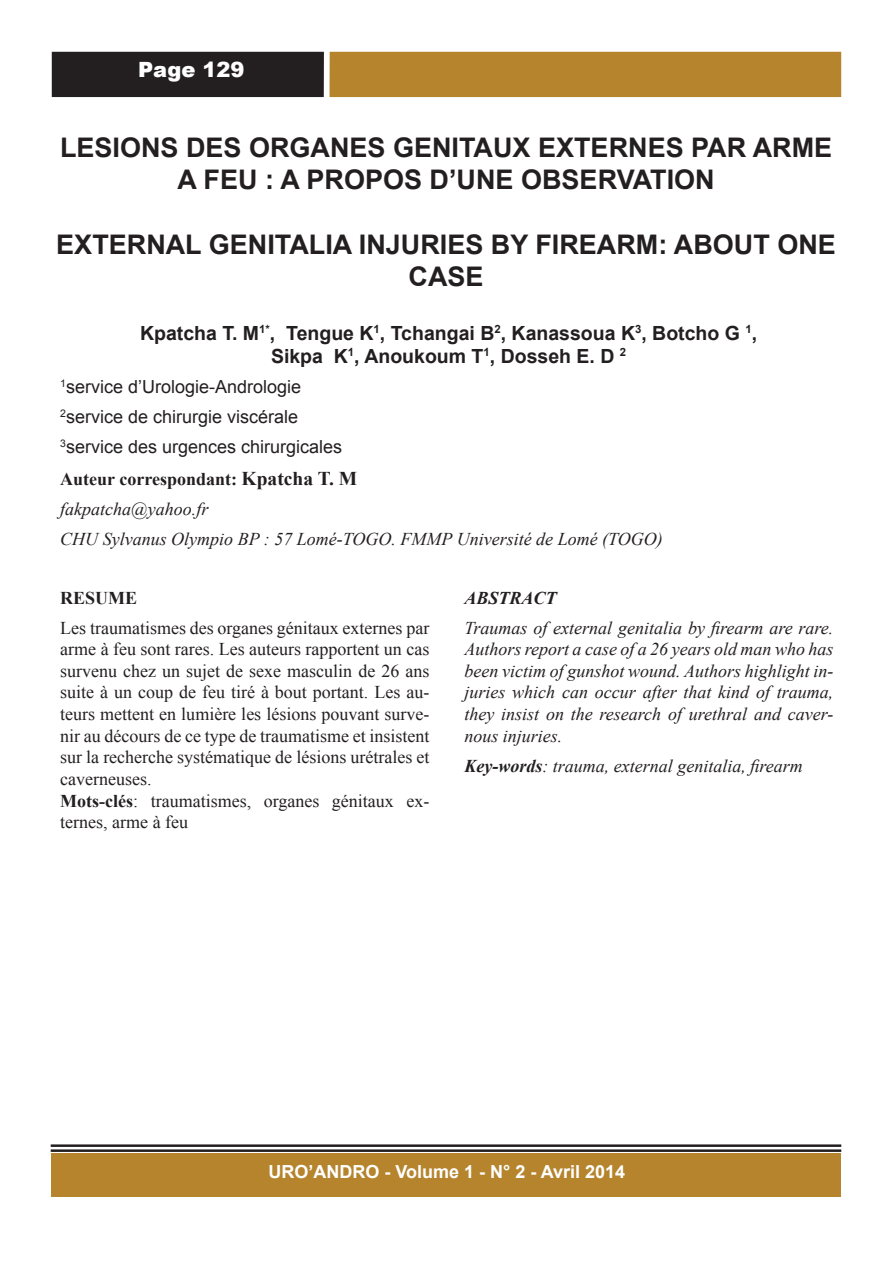
<style>
.page{position:relative;width:893px;height:1263px;background:#fff}
.page>*{position:absolute;margin:0;border:0;box-sizing:border-box;transform-origin:0 0}
.t1{font:700 27px/32.4px "Arial";color:#231f20;text-align:center}
.t2{font:900 21px "Arial";color:#fff}
.t3{font:700 19.5px "Arial";color:#231f20}
.t4{font:18px/21.6px "Times New Roman";color:#231f20;text-align:justify}
.t5{font:italic 18px/21.6px "Times New Roman";color:#231f20;text-align:justify}
.t6{font:18px "Arial";color:#231f20}
.t7{font:700 18px "Times New Roman";color:#231f20}
.t8{font:700 18px "Arial";color:#fff}
.t9{font:italic 700 18px "Times New Roman";color:#231f20}
.s1{font-size:19.5px}
.s2{font-weight:700}
</style>
<div class="page">
<div style="left:52px;top:52px;width:272px;height:45px;background:#231f20"></div>
<div style="left:329px;top:52px;width:512px;height:45px;background:#b5842d"></div>
<div style="left:51px;top:1153px;width:789px;height:43px;background:#b5842d"></div>
<hr style="left:51px;top:1144px;width:790px;height:3px;background:#231f20">
<hr style="left:51px;top:1149px;width:790px;height:3px;background:#231f20">
<p class="t2" style="left:138px;top:54px;width:108px">Page 129</p>
<p class="t1" style="left:60px;top:132px;width:774px">LESIONS DES ORGANES GENITAUX EXTERNES PAR ARME<br>A FEU : A PROPOS D’UNE OBSERVATION</p>
<p class="t1" style="left:56px;top:229px;width:781px">EXTERNAL GENITALIA INJURIES BY FIREARM: ABOUT ONE<br>CASE</p>
<p class="t3" style="left:140px;top:320px;width:619px">Kpatcha T. M<sup>1*</sup>, Tengue K<sup>1</sup>, Tchangai B<sup>2</sup>, Kanassoua K<sup>3</sup>, Botcho G <sup>1</sup>,</p>
<p class="t3" style="left:271px;top:343px;width:357px">Sikpa K<sup>1</sup>, Anoukoum T<sup>1</sup>, Dosseh E. D <sup>2</sup></p>
<p class="t6" style="left:60px;top:375px;width:242px"><sup>1</sup>service d’Urologie-Andrologie</p>
<p class="t6" style="left:60px;top:405px;width:239px"><sup>2</sup>service de chirurgie viscérale</p>
<p class="t6" style="left:60px;top:435px;width:283px"><sup>3</sup>service des urgences chirurgicales</p>
<p class="t7" style="left:60px;top:467px;width:299px">Auteur correspondant: <span class="s1">Kpatcha T. M</span></p>
<p class="t5" style="left:60px;top:498px;width:150px">fakpatcha@yahoo.fr</p>
<p class="t5" style="left:60px;top:528px;width:604px">CHU Sylvanus Olympio BP : 57 Lomé-TOGO. FMMP Université de Lomé (TOGO)</p>
<p class="t7" style="left:60px;top:585px;width:79px">RESUME</p>
<p class="t4" style="left:60px;top:617px;width:371px">Les traumatismes des organes génitaux externes par arme à feu sont rares. Les auteurs rapportent un cas survenu chez un sujet de sexe masculin de 26 ans suite à un coup de feu tiré à bout portant. Les au&shy;teurs mettent en lumière les lésions pouvant surve&shy;nir au décours de ce type de traumatisme et insistent sur la recherche systématique de lésions urétrales et caverneuses.</p>
<p class="t4" style="left:60px;top:789px;width:371px"><span class="s2">Mots-clés</span>: traumatismes, organes génitaux ex&shy;ternes, arme à feu</p>
<p class="t9" style="left:464px;top:585px;width:94px">ABSTRACT</p>
<p class="t5" style="left:464px;top:616px;width:371px">Traumas of external genitalia by firearm are rare.<br>Authors report a case of a 26 years old man who has been victim of gunshot wound. Authors highlight in&shy;juries which can occur after that kind of trauma, they insist on the research of urethral and caver&shy;nous injuries.</p>
<p class="t5" style="left:464px;top:754px;width:340px"><span class="s2">Key-words</span>: trauma, external genitalia, firearm</p>
<p class="t8" style="left:269px;top:1160px;width:358px">URO’ANDRO - Volume 1 - N° 2 - Avril 2014</p>
</div>
